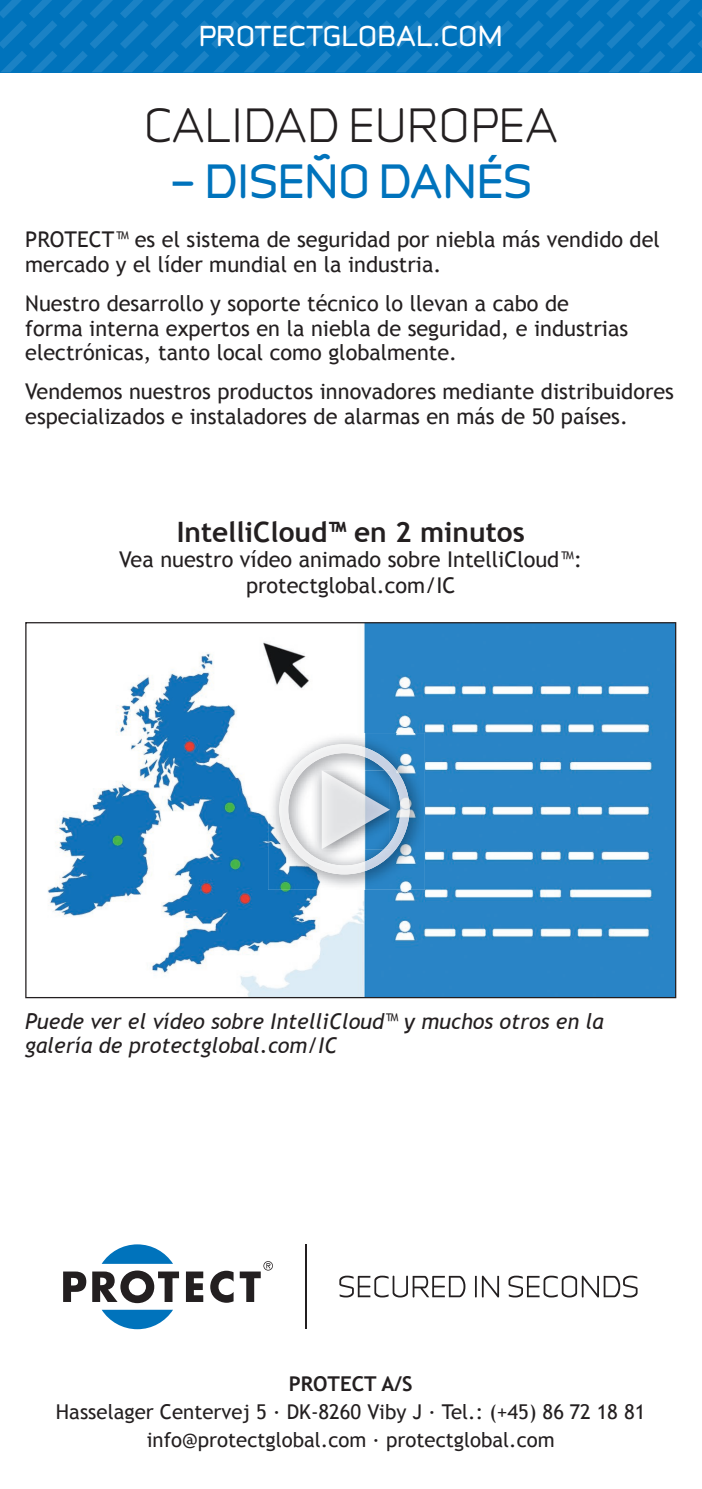
<style>
.page{position:relative;width:702px;height:1489px;background:#fff}
.page>*{position:absolute;margin:0;border:0;box-sizing:border-box;transform-origin:0 0}
.t1{font:43.25px "Infinity T Medium";letter-spacing:.015em;color:#231f20}
.t2{font:43.25px "Infinity T Bold";letter-spacing:.015em;color:#0073bc}
.t3{font:700 28px "Trebuchet MS";color:#231f20}
.t4{font:26px "Infinity T Bold";letter-spacing:.03em;color:#fff}
.t5{font:21.75px/24.2px "Trebuchet MS";color:#231f20}
.t6{font:italic 21.75px/24.2px "Trebuchet MS";color:#231f20}
.t7{font:20.5px/28px "Trebuchet MS";color:#231f20;text-align:center}
.t8{font:700 20.5px "Trebuchet MS";color:#231f20}
</style>
<div class="page">
<svg style="left:0;top:0;width:702px;height:72px;background:#0776be"></svg>
<svg style="left:339px;top:1275px;width:126px;height:22px"></svg>
<svg style="left:475px;top:1275px;width:1px;height:22px"></svg>
<svg style="left:482px;top:1275px;width:17px;height:22px"></svg>
<svg style="left:508px;top:1275px;width:129px;height:22px"></svg>
<svg style="left:63px;top:1244px;width:210px;height:85px"></svg>
<hr style="left:305px;top:1244px;width:2px;height:85px;background:#231f20">
<svg style="left:25px;top:622px;width:651px;height:376px"></svg>
<img style="left:268px;top:733px;width:157px;height:156px">
<img style="left:279px;top:744px;width:130px;height:130px">
<img style="left:322px;top:770px;width:62px;height:79px">
<img style="left:384px;top:770px;width:6px;height:79px">
<p class="t4" style="left:199px;top:17px;width:305px">PROTECTGLOBAL.COM</p>
<h1 class="t1" style="left:144px;top:94px;width:415px">CALIDAD EUROPEA</h1>
<h1 class="t2" style="left:170px;top:150px;width:363px">– DISEÑO DANÉS</h1>
<p class="t5" style="left:25px;top:228px;width:636px">PROTECT™ es el sistema de seguridad por niebla más vendido del mercado y el líder mundial en la industria.</p>
<p class="t5" style="left:25px;top:292px;width:604px">Nuestro desarrollo y soporte técnico lo llevan a cabo de forma interna expertos en la niebla de seguridad, e industrias electrónicas, tanto local como globalmente.</p>
<p class="t5" style="left:25px;top:380px;width:650px">Vendemos nuestros productos innovadores mediante distribuidores especializados e instaladores de alarmas en más de 50 países.</p>
<p class="t3" style="left:177px;top:514px;width:349px">IntelliCloud™ en 2 minutos</p>
<p class="t5" style="left:119px;top:547px;width:464px;line-height:25.5px;text-align:center">Vea nuestro vídeo animado sobre IntelliCloud™: protectglobal.com/IC</p>
<p class="t6" style="left:25px;top:1009px;width:580px">Puede ver el vídeo sobre IntelliCloud™ y muchos otros en la galería de protectglobal.com/IC</p>
<p class="t8" style="left:289px;top:1370px;width:125px">PROTECT A/S</p>
<p class="t7" style="left:56px;top:1397px;width:591px">Hasselager Centervej 5 · DK-8260 Viby J · Tel.: (+45) 86 72 18 81 info@protectglobal.com · protectglobal.com</p>
</div>
